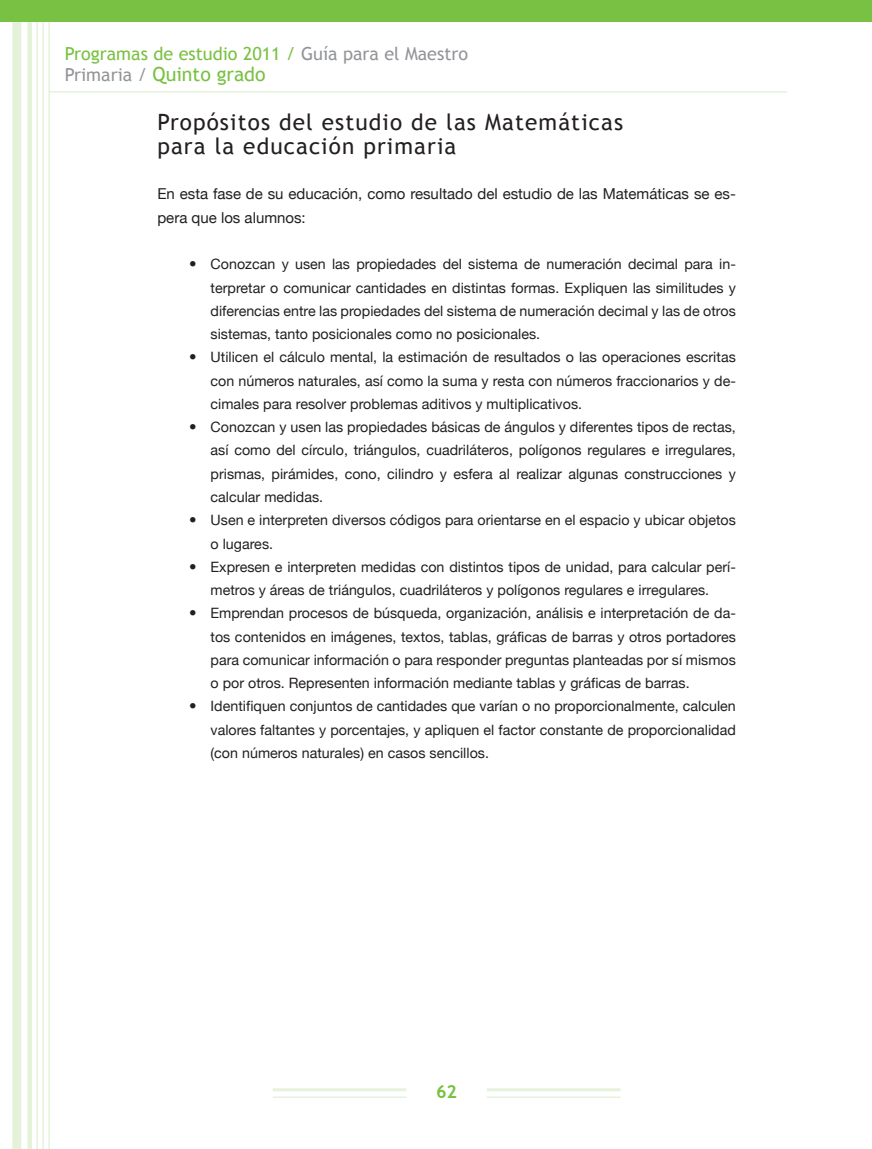
<style>
.page{position:relative;width:872px;height:1149px;background:#fff}
.page>*{position:absolute;margin:0;border:0;box-sizing:border-box;transform-origin:0 0}
._01_SUBTÍTULO_1{font:22.5px/24px "Trebuchet MS";letter-spacing:.05em;color:#231f20}
.t1{font:19.5px "Trebuchet MS";color:#79c142}
.t2{font:18px "Trebuchet MS";color:#79c142}
.t3{font:700 18px "Trebuchet MS";color:#79c142}
._02_TEXTO_1er_parraf{font:15px/23.2px "Helvetica Neue";color:#231f20}
.t4{font:14.25px/23.2px "Helvetica Neue";color:#231f20;text-align:justify}
.s1{color:#939598}
.s2{font-size:18px;color:#939598}
.s3{font-size:15px}
</style>
<div class="page">
<div style="left:12px;top:0;width:9px;height:1148px;background:#e4f2d9"></div>
<div style="left:27px;top:0;width:5px;height:1148px;background:#e4f2d9"></div>
<hr style="left:36px;top:0;width:2px;height:1148px;background:#79c142">
<hr style="left:42px;top:0;width:2px;height:1148px;background:#79c142">
<hr style="left:48px;top:0;width:2px;height:1148px;background:#79c142">
<div style="left:0;top:0;width:872px;height:22px;background:#79c142"></div>
<hr style="left:50px;top:91px;width:737px;height:1px;background:#79c142">
<hr style="left:487px;top:1087px;width:133px;height:3px;background:#e1efd4">
<hr style="left:273px;top:1087px;width:133px;height:3px;background:#e1efd4">
<hr style="left:487px;top:1096px;width:133px;height:1px;background:#e1efd4">
<hr style="left:273px;top:1096px;width:133px;height:1px;background:#e1efd4">
<p class="t2" style="left:65px;top:43px;width:405px">Programas de estudio 2011 / <span class="s1">Guía para el Maestro</span></p>
<h2 class="t1" style="left:65px;top:62px;width:202px"><span class="s2">Primaria /</span> Quinto grado</h2>
<p class="_01_SUBTÍTULO_1" style="left:157px;top:110px;width:467px">Propósitos del estudio de las Matemáticas para la educación primaria</p>
<p class="_02_TEXTO_1er_parraf" style="left:157px;top:182px;width:580px">En esta fase de su educación, como resultado del estudio de las Matemáticas se es&shy;pera que los alumnos:</p>
<p class="t4" style="left:210px;top:252px;width:527px;text-indent:-21px"><span class="s3">•</span> Conozcan y usen las propiedades del sistema de numeración decimal para in&shy;terpretar o comunicar cantidades en distintas formas. Expliquen las similitudes y diferencias entre las propiedades del sistema de numeración decimal y las de otros sistemas, tanto posicionales como no posicionales.</p>
<p class="t4" style="left:210px;top:345px;width:527px;text-indent:-21px"><span class="s3">•</span> Utilicen el cálculo mental, la estimación de resultados o las operaciones escritas con números naturales, así como la suma y resta con números fraccionarios y de&shy;cimales para resolver problemas aditivos y multiplicativos.</p>
<p class="t4" style="left:210px;top:415px;width:527px;text-indent:-21px"><span class="s3">•</span> Conozcan y usen las propiedades básicas de ángulos y diferentes tipos de rectas, así como del círculo, triángulos, cuadriláteros, polígonos regulares e irregulares, prismas, pirámides, cono, cilindro y esfera al realizar algunas construcciones y calcular medidas.</p>
<p class="t4" style="left:210px;top:508px;width:527px;text-indent:-21px"><span class="s3">•</span> Usen e interpreten diversos códigos para orientarse en el espacio y ubicar objetos o lugares.</p>
<p class="t4" style="left:189px;top:554px;width:548px;text-align:center"><span class="s3">•</span> Expresen e interpreten medidas con distintos tipos de unidad, para calcular perí&shy;metros y áreas de triángulos, cuadriláteros y polígonos regulares e irregulares.</p>
<p class="t4" style="left:210px;top:601px;width:527px;text-indent:-21px"><span class="s3">•</span> Emprendan procesos de búsqueda, organización, análisis e interpretación de da&shy;tos contenidos en imágenes, textos, tablas, gráficas de barras y otros portadores para comunicar información o para responder preguntas planteadas por sí mismos o por otros. Representen información mediante tablas y gráficas de barras.</p>
<p class="t4" style="left:210px;top:694px;width:527px;text-indent:-21px"><span class="s3">•</span> Identifiquen conjuntos de cantidades que varían o no proporcionalmente, calculen valores faltantes y porcentajes, y apliquen el factor constante de proporcionalidad (con números naturales) en casos sencillos.</p>
<p class="t3" style="left:436px;top:1080px;width:23px">62</p>
</div>
